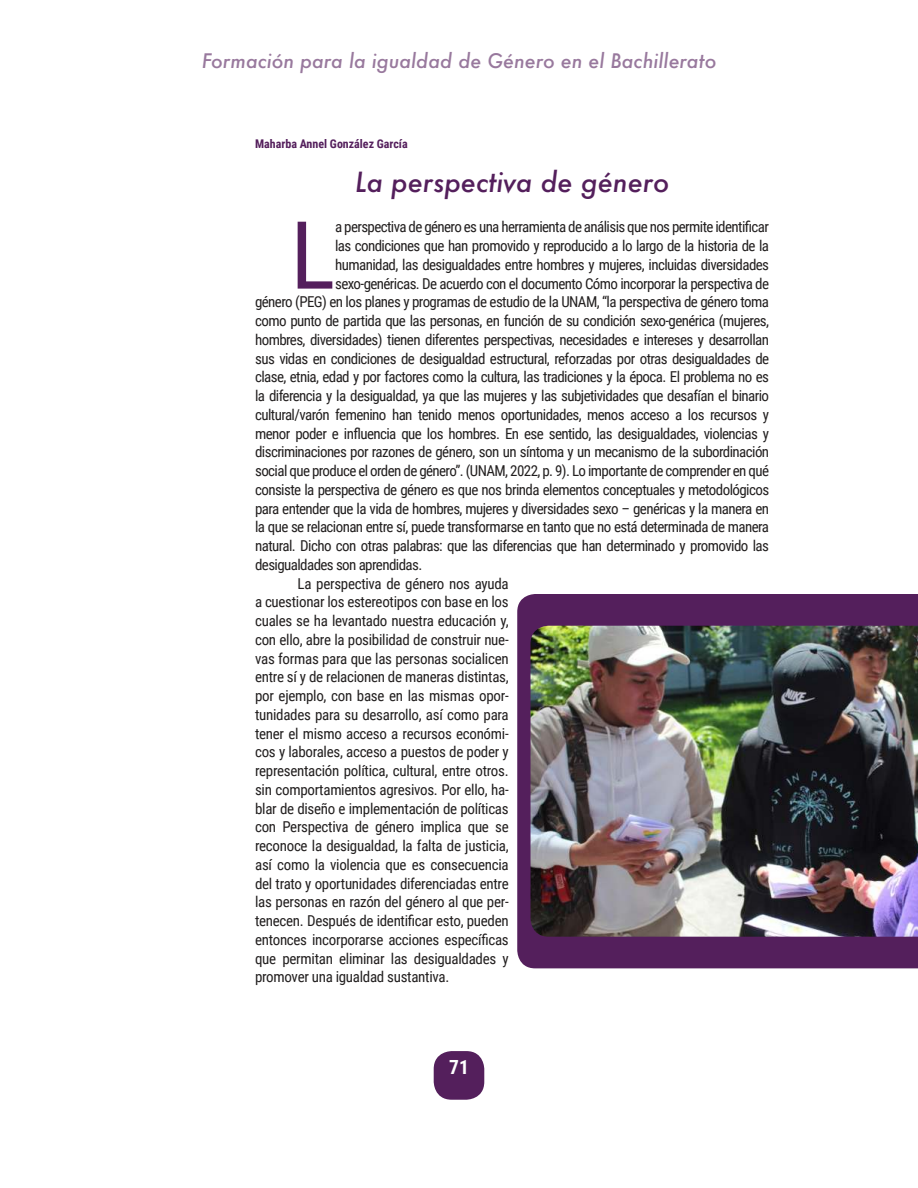
<style>
.page{position:relative;width:918px;height:1188px;background:#fff}
.page>*{position:absolute;margin:0;border:0;box-sizing:border-box;transform-origin:0 0}
.t1{font:94.05px "Roboto Condensed";color:#541f5c}
.t2{font:italic 500 27px "Futura";color:#541f5c}
.t3{font:italic 500 19.5px "Futura";color:#541f5c}
.t4{font:700 19.5px "Roboto Condensed";color:#fff}
.t5{font:15px "Roboto Condensed";letter-spacing:-.04em;color:#221f1f}
.t6{font:15px "Roboto Condensed";letter-spacing:-.02em;color:#221f1f}
.t7{font:700 12px "Roboto Condensed";color:#541f5c}
</style>
<div class="page">
<svg style="left:517px;top:594px;width:401px;height:374px;background:#55225d"></svg>
<img style="left:531px;top:626px;width:387px;height:311px">
<div style="left:434px;top:1051px;width:50px;height:49px;background:#541f5c;border-radius:18px"></div>
<h3 class="t3" style="left:202px;top:52px;width:516px">Formación para la igualdad de Género en el Bachillerato</h3>
<p class="t7" style="left:255px;top:135px;width:154px">Maharba Annel González García</p>
<h2 class="t2" style="left:355px;top:165px;width:316px">La perspectiva de género</h2>
<h1 class="t1" style="left:290px;top:212px;width:46px">L</h1>
<p class="t5" style="left:335px;top:217px;width:435px">a perspectiva de género es una herramienta de análisis que nos permite identificar</p>
<p class="t5" style="left:335px;top:239px;width:435px">las condiciones que han promovido y reproducido a lo largo de la historia de la</p>
<p class="t5" style="left:335px;top:258px;width:436px">humanidad, las desigualdades entre hombres y mujeres, incluidas diversidades</p>
<p class="t5" style="left:335px;top:276px;width:435px">sexo-genéricas. De acuerdo con el documento Cómo incorporar la perspectiva de</p>
<p class="t5" style="left:255px;top:292px;width:515px">género (PEG) en los planes y programas de estudio de la UNAM, “la perspectiva de género toma</p>
<p class="t5" style="left:255px;top:314px;width:515px">como punto de partida que las personas, en función de su condición sexo-genérica (mujeres,</p>
<p class="t5" style="left:255px;top:333px;width:515px">hombres, diversidades) tienen diferentes perspectivas, necesidades e intereses y desarrollan</p>
<p class="t5" style="left:255px;top:351px;width:516px">sus vidas en condiciones de desigualdad estructural, reforzadas por otras desigualdades de</p>
<p class="t5" style="left:255px;top:370px;width:516px">clase, etnia, edad y por factores como la cultura, las tradiciones y la época. El problema no es</p>
<p class="t5" style="left:255px;top:389px;width:515px">la diferencia y la desigualdad, ya que las mujeres y las subjetividades que desafían el binario</p>
<p class="t5" style="left:255px;top:408px;width:515px">cultural/varón femenino han tenido menos oportunidades, menos acceso a los recursos y</p>
<p class="t5" style="left:255px;top:423px;width:516px">menor poder e influencia que los hombres. En ese sentido, las desigualdades, violencias y</p>
<p class="t5" style="left:255px;top:445px;width:516px">discriminaciones por razones de género, son un síntoma y un mecanismo de la subordinación</p>
<p class="t5" style="left:255px;top:464px;width:516px">social que produce el orden de género”. (UNAM, 2022, p. 9). Lo importante de comprender en qué</p>
<p class="t5" style="left:255px;top:483px;width:516px">consiste la perspectiva de género es que nos brinda elementos conceptuales y metodológicos</p>
<p class="t5" style="left:255px;top:501px;width:515px">para entender que la vida de hombres, mujeres y diversidades sexo – genéricas y la manera en</p>
<p class="t5" style="left:255px;top:520px;width:515px">la que se relacionan entre sí, puede transformarse en tanto que no está determinada de manera</p>
<p class="t5" style="left:255px;top:539px;width:515px">natural. Dicho con otras palabras: que las diferencias que han determinado y promovido las</p>
<p class="t5" style="left:255px;top:558px;width:169px">desigualdades son aprendidas.</p>
<p class="t6" style="left:298px;top:576px;width:213px">La perspectiva de género nos ayuda</p>
<p class="t6" style="left:255px;top:595px;width:255px">a cuestionar los estereotipos con base en los</p>
<p class="t6" style="left:255px;top:614px;width:255px">cuales se ha levantado nuestra educación y,</p>
<p class="t6" style="left:255px;top:633px;width:255px">con ello, abre la posibilidad de construir nue-</p>
<p class="t6" style="left:255px;top:651px;width:255px">vas formas para que las personas socialicen</p>
<p class="t6" style="left:255px;top:670px;width:255px">entre sí y de relacionen de maneras distintas,</p>
<p class="t6" style="left:255px;top:689px;width:255px">por ejemplo, con base en las mismas opor-</p>
<p class="t6" style="left:255px;top:708px;width:255px">tunidades para su desarrollo, así como para</p>
<p class="t6" style="left:255px;top:726px;width:255px">tener el mismo acceso a recursos económi-</p>
<p class="t6" style="left:255px;top:745px;width:255px">cos y laborales, acceso a puestos de poder y</p>
<p class="t6" style="left:255px;top:764px;width:255px">representación política, cultural, entre otros.</p>
<p class="t6" style="left:255px;top:783px;width:255px">sin comportamientos agresivos. Por ello, ha-</p>
<p class="t6" style="left:255px;top:801px;width:255px">blar de diseño e implementación de políticas</p>
<p class="t6" style="left:255px;top:820px;width:255px">con Perspectiva de género implica que se</p>
<p class="t6" style="left:255px;top:839px;width:255px">reconoce la desigualdad, la falta de justicia,</p>
<p class="t6" style="left:255px;top:858px;width:255px">así como la violencia que es consecuencia</p>
<p class="t6" style="left:255px;top:876px;width:255px">del trato y oportunidades diferenciadas entre</p>
<p class="t6" style="left:255px;top:895px;width:255px">las personas en razón del género al que per-</p>
<p class="t6" style="left:255px;top:910px;width:255px">tenecen. Después de identificar esto, pueden</p>
<p class="t6" style="left:255px;top:929px;width:255px">entonces incorporarse acciones específicas</p>
<p class="t6" style="left:255px;top:951px;width:255px">que permitan eliminar las desigualdades y</p>
<p class="t6" style="left:255px;top:970px;width:196px">promover una igualdad sustantiva.</p>
<h3 class="t4" style="left:449px;top:1059px;width:21px">71</h3>
</div>
